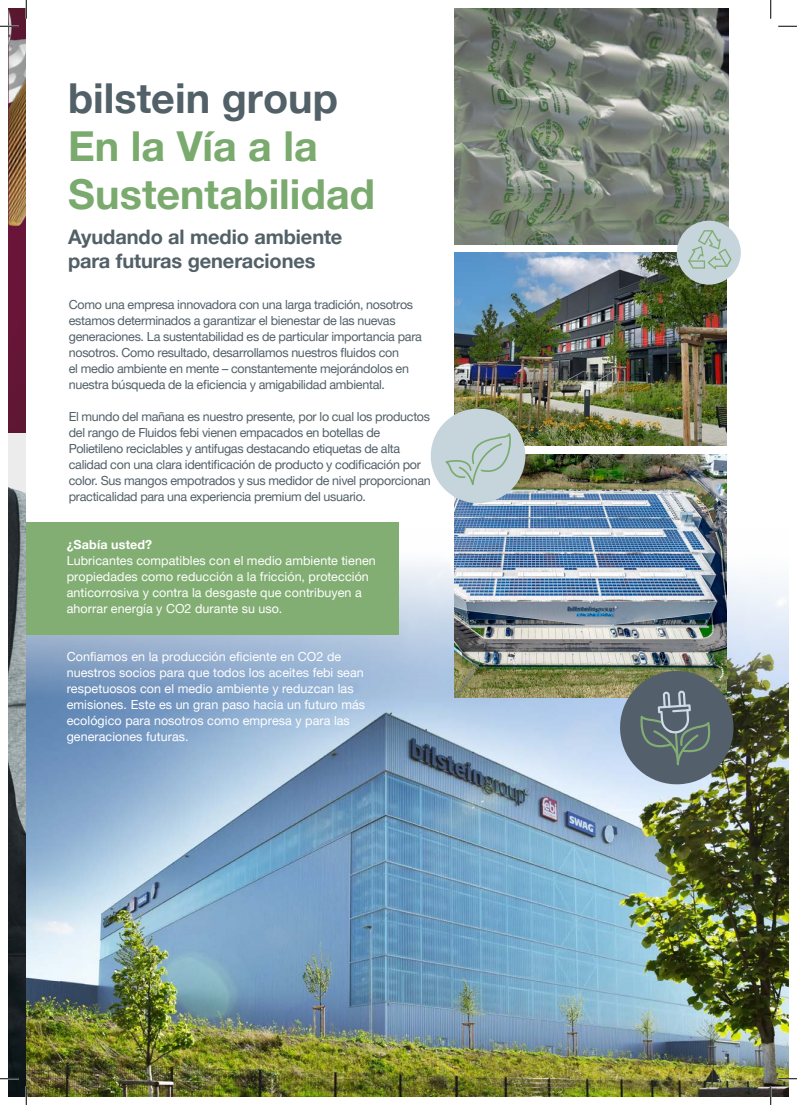
<style>
.page{position:relative;width:797px;height:1105px;background:#fff}
.page>*{position:absolute;margin:0;border:0;box-sizing:border-box;transform-origin:0 0}
.t1{font:700 41.25px/48px "Helvetica Neue World 75";color:#7aaa6e}
.t2{font:700 41.25px "Helvetica Neue World 75";color:#526067}
.t3{font:700 20px/24px "Helvetica Neue World 75";letter-spacing:-.005em;color:#526067}
.t4{font:12.5px/16px "Helvetica Neue World 55 Roman";letter-spacing:-.025em;color:#526067}
.t5{font:12.5px/16px "Helvetica Neue World 55 Roman";letter-spacing:.005em;color:#fff}
.t6{font:700 12.5px "Helvetica Neue World 75";letter-spacing:.015em;color:#fff}
</style>
<div class="page">
<img style="left:9px;top:240px;width:17px;height:856px">
<img style="left:9px;top:9px;width:17px;height:47px">
<img style="left:9px;top:56px;width:17px;height:184px">
<img style="left:454px;top:9px;width:274px;height:235px">
<img style="left:26px;top:528px;width:762px;height:568px">
<img style="left:454px;top:253px;width:272px;height:193px">
<img style="left:454px;top:454px;width:272px;height:244px">
<svg style="left:430px;top:407px;width:97px;height:98px"></svg>
<svg style="left:618px;top:669px;width:117px;height:117px"></svg>
<svg style="left:675px;top:219px;width:66px;height:67px"></svg>
<div style="left:26px;top:522px;width:372px;height:112px;background:#82ae73"></div>
<svg style="left:0;top:25px;width:19px;height:2px"></svg>
<svg style="left:778px;top:25px;width:19px;height:2px"></svg>
<svg style="left:0;top:1078px;width:19px;height:1px"></svg>
<svg style="left:778px;top:1078px;width:19px;height:1px"></svg>
<svg style="left:25px;top:0;width:2px;height:19px"></svg>
<svg style="left:25px;top:1086px;width:2px;height:19px"></svg>
<svg style="left:770px;top:0;width:1px;height:19px"></svg>
<svg style="left:770px;top:1086px;width:1px;height:19px"></svg>
<h1 class="t2" style="left:68px;top:75px;width:271px">bilstein group</h1>
<h1 class="t1" style="left:68px;top:123px;width:308px">En la Vía a la<br>Sustentabilidad</h1>
<h2 class="t3" style="left:68px;top:225px;width:276px">Ayudando al medio ambiente para futuras generaciones</h2>
<p class="t4" style="left:69px;top:296px;width:355px">Como una empresa innovadora con una larga tradición, nosotros estamos determinados a garantizar el bienestar de las nuevas generaciones. La sustentabilidad es de particular importancia para nosotros. Como resultado, desarrollamos nuestros fluidos con<br>el medio ambiente en mente – constantemente mejorándolos en nuestra búsqueda de la eficiencia y amigabilidad ambiental.</p>
<p class="t4" style="left:69px;top:408px;width:363px">El mundo del mañana es nuestro presente, por lo cual los productos del rango de Fluidos febi vienen empacados en botellas de Polietileno reciclables y antifugas destacando etiquetas de alta calidad con una clara identificación de producto y codificación por color. Sus mangos empotrados y sus medidor de nivel proporcionan practicalidad para una experiencia premium del usuario.</p>
<p class="t6" style="left:67px;top:537px;width:87px">¿Sabía usted?</p>
<p class="t5" style="left:67px;top:552px;width:311px">Lubricantes compatibles con el medio ambiente tienen propiedades como reducción a la fricción, protección anticorrosiva y contra la desgaste que contribuyen a ahorrar energía y CO2 durante su uso.</p>
<p class="t5" style="left:67px;top:648px;width:300px">Confiamos en la producción eficiente en CO2 de nuestros socios para que todos los aceites febi sean respetuosos con el medio ambiente y reduzcan las emisiones. Este es un gran paso hacia un futuro más ecológico para nosotros como empresa y para las generaciones futuras.</p>
</div>
